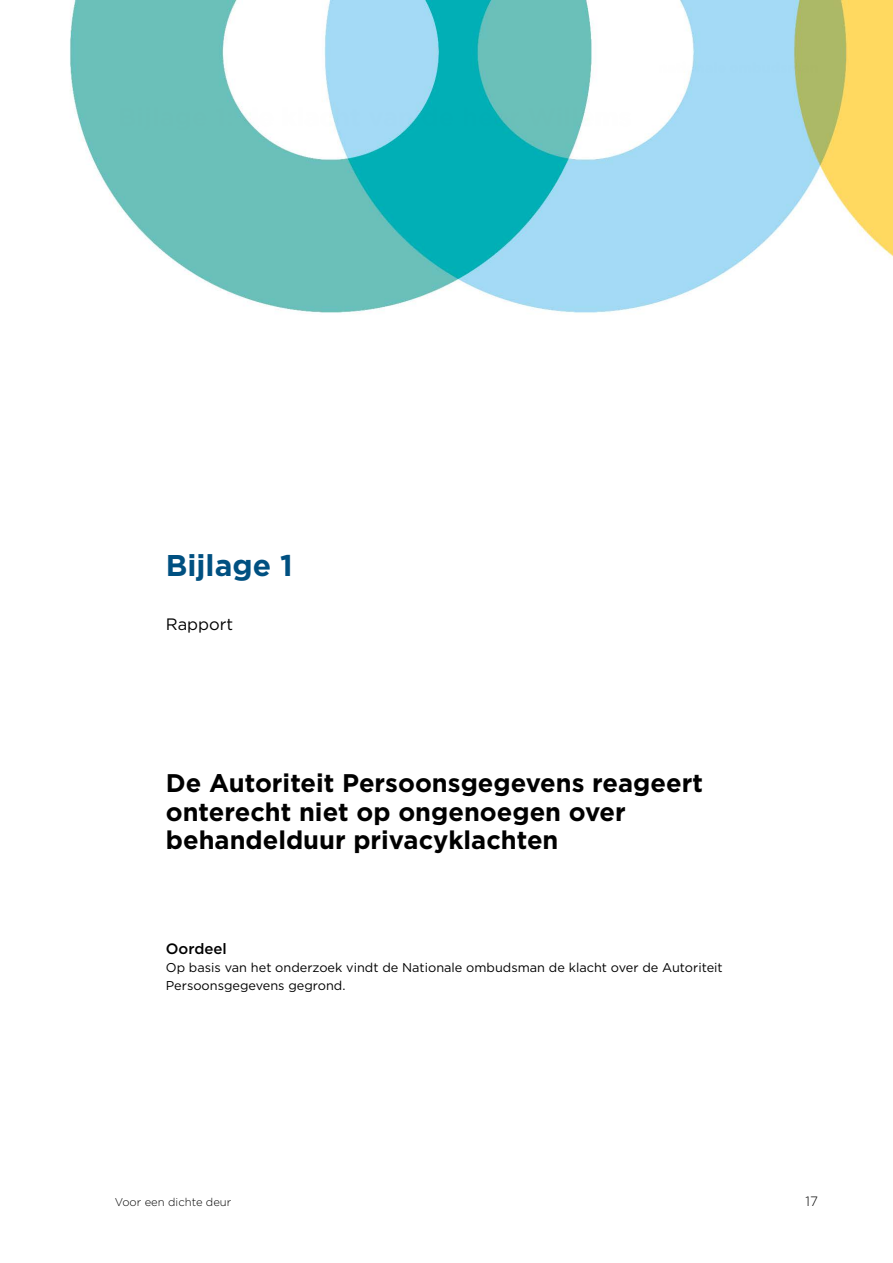
<style>
.page{position:relative;width:893px;height:1263px;background:#fff}
.page>*{position:absolute;margin:0;border:0;box-sizing:border-box;transform-origin:0 0}
.H2_Heading_niet_TC{font:700 30px "Gotham";color:#005081}
.H3_Bijlage_kop{font:700 25.5px/28.5px "Gotham";color:#000}
.P_02__Binnenwerk_-_I{font:16.5px "Gotham";color:#000}
.Binnenwerk_-_Subalin{font:15px "Gotham Medium 2";color:#000}
.t1{font:300 13.5px "Gotham";color:#000}
.P_05__Binnenwerk_-_b{font:12.75px/18px "Gotham";color:#000}
.t2{font:300 11.25px "Gotham";color:#000}
</style>
<div class="page">
<img style="left:70px;top:0;width:823px;height:313px">
<h2 class="H2_Heading_niet_TC" style="left:166px;top:545px;width:128px">Bijlage 1</h2>
<p class="P_02__Binnenwerk_-_I" style="left:166px;top:614px;width:69px">Rapport</p>
<h3 class="H3_Bijlage_kop" style="left:166px;top:769px;width:539px">De Autoriteit Persoonsgegevens reageert onterecht niet op ongenoegen over behandelduur privacyklachten</h3>
<p class="Binnenwerk_-_Subalin" style="left:166px;top:939px;width:63px">Oordeel</p>
<p class="P_05__Binnenwerk_-_b" style="left:166px;top:958px;width:558px">Op basis van het onderzoek vindt de Nationale ombudsman de klacht over de Autoriteit<br>Persoonsgegevens gegrond.</p>
<p class="t2" style="left:115px;top:1195px;width:118px">Voor een dichte deur</p>
<p class="t1" style="left:805px;top:1193px;width:14px">17</p>
</div>
